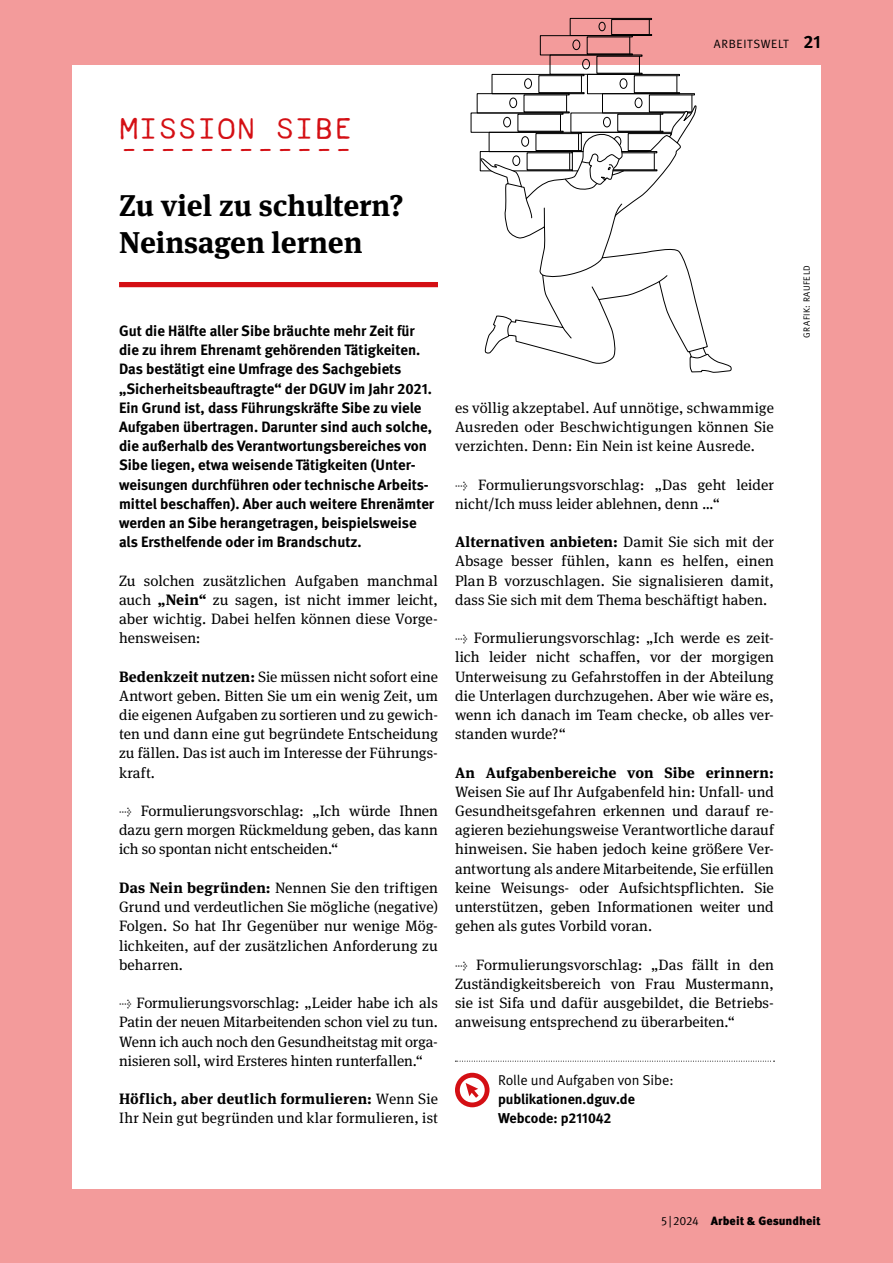
<style>
.page{position:relative;width:893px;height:1263px;background:#f39b9b}
.page>*{position:absolute;margin:0;border:0;box-sizing:border-box;transform-origin:0 0}
.t1{font:700 30px/37.5px "DGUV Meta Serif";color:#000}
.t2{font:30px "Loma";color:#d40f14}
.t3{font:15px/19.2px "DGUV Meta Serif";letter-spacing:.005em;color:#000;text-align:justify}
.t4{font:700 15px/19.2px "DGUV Meta";color:#000}
.t5{font:700 15px "DGUV Meta Serif";letter-spacing:.005em;color:#000}
.t6{font:700 14.25px/19.2px "DGUV Meta";color:#000}
.t7{font:14.25px "DGUV Meta";color:#000}
.t8{font:900 12px "Meta Pro";color:#000}
.t9{font:12px "DGUV Meta";letter-spacing:.06em;color:#000}
.t10{font:9px "DGUV Meta";letter-spacing:.06em;color:#000}
.s1{font-weight:700;font-size:18px}
.s2{font-weight:700}
.s3{font-family:"DGUV Meta";font-weight:400}
</style>
<div class="page">
<div style="left:73px;top:65px;width:748px;height:1123px;background:#fff"></div>
<div style="left:119px;top:282px;width:319px;height:5px;background:#d40f14"></div>
<svg style="left:484px;top:105px;width:248px;height:268px"></svg>
<svg style="left:542px;top:257px;width:61px;height:22px"></svg>
<svg style="left:506px;top:321px;width:6px;height:15px"></svg>
<svg style="left:562px;top:327px;width:10px;height:12px"></svg>
<svg style="left:591px;top:286px;width:9px;height:15px"></svg>
<svg style="left:658px;top:275px;width:10px;height:7px"></svg>
<svg style="left:544px;top:207px;width:1px;height:21px"></svg>
<svg style="left:525px;top:198px;width:7px;height:21px"></svg>
<svg style="left:614px;top:203px;width:8px;height:14px"></svg>
<svg style="left:688px;top:347px;width:19px;height:11px"></svg>
<svg style="left:470px;top:18px;width:225px;height:173px"></svg>
<svg style="left:455px;top:1061px;width:319px;height:1px"></svg>
<svg style="left:455px;top:1073px;width:34px;height:34px"></svg>
<p class="t9" style="left:714px;top:37px;width:108px">ARBEITSWELT <span class="s1">21</span></p>
<h1 class="t2" style="left:119px;top:112px;width:236px">MISSION SIBE</h1>
<h1 class="t2" style="left:119px;top:131px;width:236px">––––––––––––</h1>
<h1 class="t1" style="left:119px;top:187px;width:286px">Zu viel zu schultern?<br>Neinsagen lernen</h1>
<p class="t4" style="left:119px;top:322px;width:317px">Gut die Hälfte aller Sibe bräuchte mehr Zeit für die zu ihrem Ehrenamt gehörenden Tätigkeiten.<br>Das bestätigt eine Umfrage des Sachgebiets „Sicherheitsbeauftragte“ der DGUV im Jahr 2021.<br>Ein Grund ist, dass Führungskräfte Sibe zu viele Aufgaben übertragen. Darunter sind auch solche, die außerhalb des Verantwortungsbereiches von Sibe liegen, etwa weisende Tätigkeiten (Unter&shy;weisungen durchführen oder technische Arbeits&shy;mittel beschaffen). Aber auch weitere Ehrenämter werden an Sibe herangetragen, beispielsweise als Ersthelfende oder im Brandschutz.</p>
<p class="t3" style="left:119px;top:571px;width:320px">Zu solchen zusätzlichen Aufgaben manchmal auch <span class="s2">„Nein“</span> zu sagen, ist nicht immer leicht, aber wichtig. Dabei helfen können diese Vorge&shy;hensweisen:</p>
<p class="t3" style="left:119px;top:667px;width:320px"><span class="s2">Bedenkzeit nutzen:</span> Sie müssen nicht sofort eine Antwort geben. Bitten Sie um ein wenig Zeit, um die eigenen Aufgaben zu sortieren und zu gewich&shy;ten und dann eine gut begründete Entscheidung zu fällen. Das ist auch im Interesse der Führungs&shy;kraft.</p>
<p class="t3" style="left:119px;top:802px;width:320px">→ Formulierungsvorschlag: „Ich würde Ihnen dazu gern morgen Rückmeldung geben, das kann ich so spontan nicht entscheiden.“</p>
<p class="t3" style="left:119px;top:878px;width:320px"><span class="s2">Das Nein begründen:</span> Nennen Sie den triftigen Grund und verdeutlichen Sie mögliche (negative)<br>Folgen. So hat Ihr Gegenüber nur wenige Mög&shy;lichkeiten, auf der zusätzlichen Anforderung zu beharren.</p>
<p class="t3" style="left:119px;top:994px;width:320px">→ Formulierungsvorschlag: „Leider habe ich als Patin der neuen Mitarbeitenden schon viel zu tun.<br>Wenn ich auch noch den Gesundheitstag mit orga&shy;nisieren soll, wird Ersteres hinten runterfallen.“</p>
<p class="t3" style="left:119px;top:1090px;width:320px"><span class="s2">Höflich, aber deutlich formulieren:</span> Wenn Sie<br>Ihr Nein gut begründen und klar formulieren, ist</p>
<p class="t3" style="left:455px;top:398px;width:320px">es völlig akzeptabel. Auf unnötige, schwammige Ausreden oder Beschwichtigungen können Sie verzichten. Denn: Ein Nein ist keine Ausrede.</p>
<p class="t3" style="left:455px;top:475px;width:320px">→ Formulierungsvorschlag: „Das geht leider nicht/Ich muss leider ablehnen, denn …“</p>
<p class="t3" style="left:455px;top:533px;width:320px"><span class="s2">Alternativen anbieten:</span> Damit Sie sich mit der Absage besser fühlen, kann es helfen, einen Plan B vorzuschlagen. Sie signalisieren damit, dass Sie sich mit dem Thema beschäftigt haben.</p>
<p class="t3" style="left:455px;top:629px;width:320px">→ Formulierungsvorschlag: „Ich werde es zeit&shy;lich leider nicht schaffen, vor der morgigen Unterweisung zu Gefahrstoffen in der Abteilung die Unterlagen durchzugehen. Aber wie wäre es, wenn ich danach im Team checke, ob alles ver&shy;standen wurde?“</p>
<p class="t5" style="left:455px;top:763px;width:320px">An Aufgabenbereiche von Sibe erinnern:</p>
<p class="t3" style="left:455px;top:782px;width:320px">Weisen Sie auf Ihr Aufgabenfeld hin: Unfall- und Gesundheitsgefahren erkennen und darauf re&shy;agieren beziehungsweise Verantwortliche darauf hinweisen. Sie haben jedoch keine größere Ver&shy;antwortung als andere Mitarbeitende, Sie erfüllen keine Weisungs- oder Aufsichtspflichten. Sie unterstützen, geben Informationen weiter und gehen als gutes Vorbild voran.</p>
<p class="t3" style="left:455px;top:955px;width:320px">→ Formulierungsvorschlag: „Das fällt in den Zuständigkeitsbereich von Frau Mustermann, sie ist Sifa und dafür ausgebildet, die Betriebs&shy;anweisung entsprechend zu überarbeiten.“</p>
<p class="t7" style="left:498px;top:1072px;width:177px">Rolle und Aufgaben von Sibe:</p>
<p class="t6" style="left:498px;top:1090px;width:138px">publikationen.dguv.de<br>Webcode: p211042</p>
<p class="t10" style="left:801px;top:338px;width:74px;rotate:-90deg">GRAFIK: RAUFELD</p>
<p class="t8" style="left:661px;top:1213px;width:161px"><span class="s3">5 |2024</span> Arbeit &amp; Gesundheit</p>
</div>
